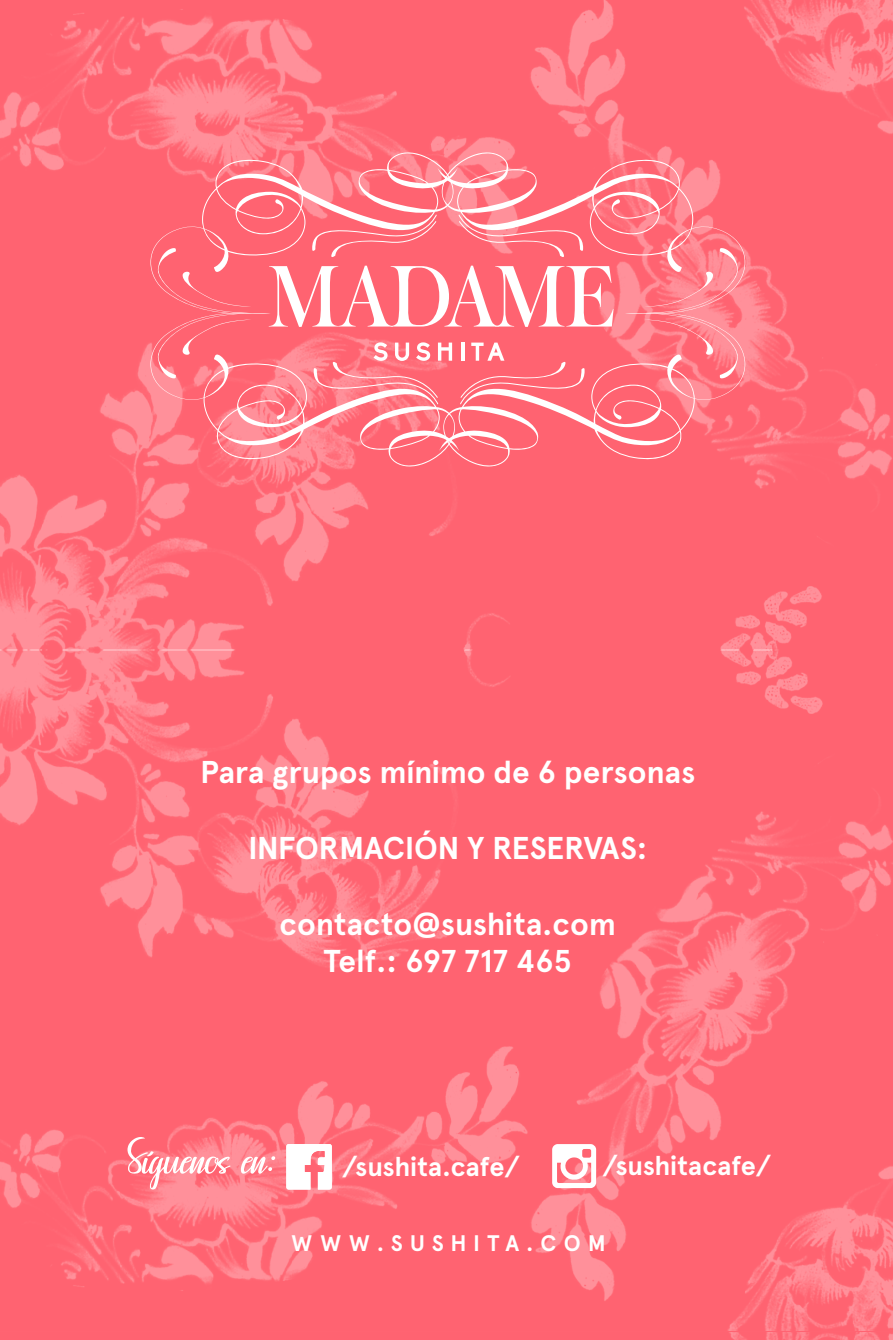
<style>
.page{position:relative;width:893px;height:1340px;background:#fff}
.page>*{position:absolute;margin:0;border:0;box-sizing:border-box;transform-origin:0 0}
.t1{font:700 31.5px/37.8px "Apercu";letter-spacing:-.005em;color:#fff;text-align:center}
.t2{font:700 27px "Apercu";letter-spacing:-.005em;color:#fff}
.t3{font:700 22.5px "Apercu";letter-spacing:.315em;color:#fff}
</style>
<div class="page">
<img style="left:0;top:0;width:893px;height:649px">
<img style="left:0;top:649px;width:893px;height:690px">
<svg style="left:144px;top:151px;width:608px;height:317px;background:#fe7c88"></svg>
<svg style="left:286px;top:1144px;width:46px;height:45px"></svg>
<svg style="left:552px;top:1144px;width:44px;height:44px"></svg>
<svg style="left:127px;top:1136px;width:148px;height:53px;background:#fe8e98"></svg>
<p class="t1" style="left:200px;top:753px;width:497px">Para grupos mínimo de 6 personas</p>
<p class="t1" style="left:248px;top:829px;width:401px">INFORMACIÓN Y RESERVAS:</p>
<p class="t1" style="left:280px;top:904px;width:338px">contacto@sushita.com<br>Telf.: 697 717 465</p>
<p class="t2" style="left:342px;top:1150px;width:178px">/sushita.cafe/</p>
<p class="t2" style="left:602px;top:1149px;width:170px">/sushitacafe/</p>
<p class="t3" style="left:292px;top:1229px;width:316px">WWW.SUSHITA.COM</p>
</div>
